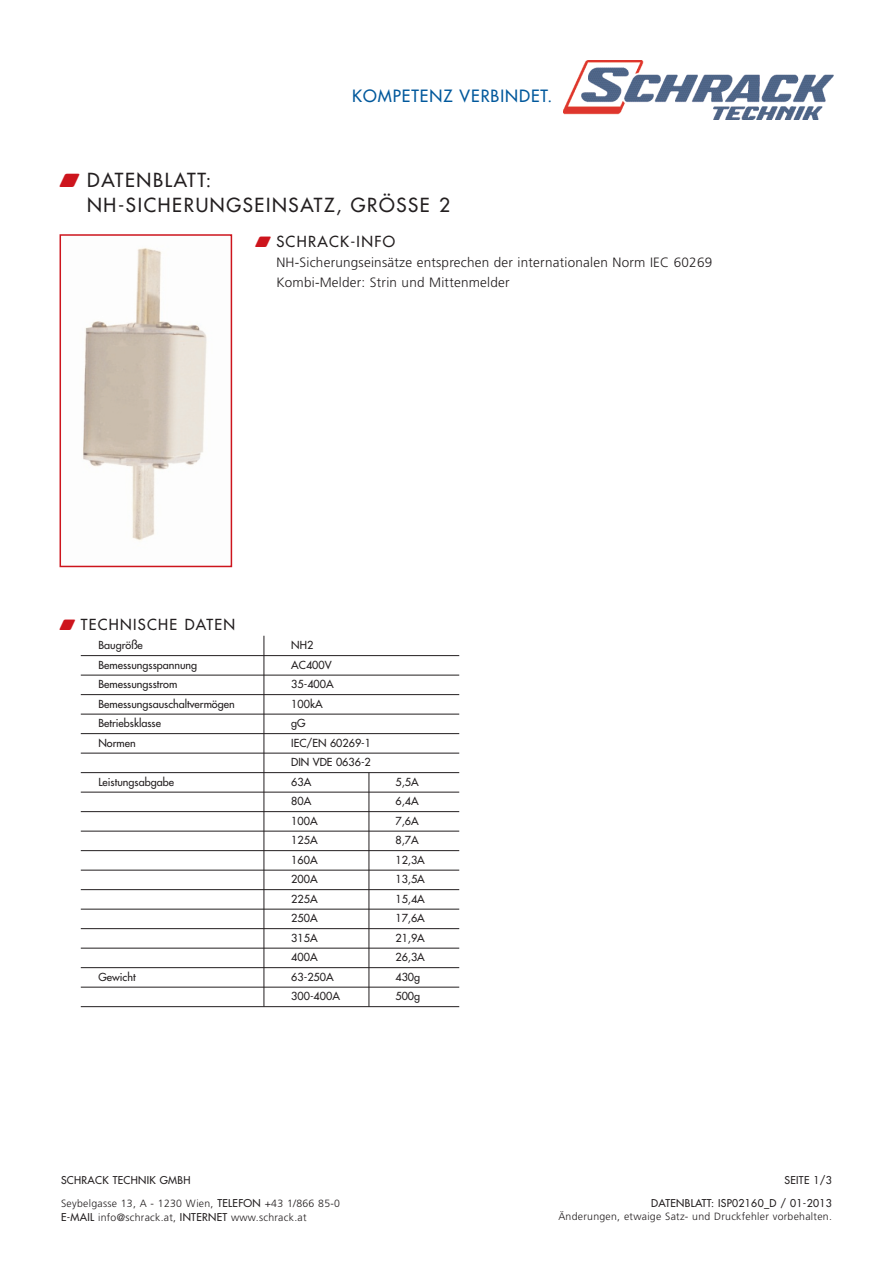
<style>
.page{position:relative;width:893px;height:1263px;background:#fff}
.page>*{position:absolute;margin:0;border:0;box-sizing:border-box;transform-origin:0 0}
.t1{font:18.9px/25.8px "Futura";letter-spacing:.085em;color:#231f20}
.t2{font:16.5px "Futura";letter-spacing:.06em;color:#01589c}
.t3{font:14.85px "Futura";letter-spacing:.085em;color:#231f20}
.t4{font:300 13.5px/20.2px "Frutiger";letter-spacing:.015em;color:#231f20}
.t5{font:10.8px/19.5px "Futura";color:#231f20}
.t6{font:300 10.5px/14.2px "Frutiger";letter-spacing:.03em;color:#231f20}
.t7{font:10.5px/22.8px "Futura";letter-spacing:.03em;color:#231f20;text-align:right}
.s1{font-family:"Zopf Rautbots 2";color:#cd151d}
.s2{font-family:"Futura";font-weight:400}
</style>
<div class="page">
<img style="left:564px;top:60px;width:269px;height:59px">
<img style="left:83px;top:248px;width:124px;height:293px">
<div style="left:60px;top:234px;width:172px;height:333px;border:2px solid #cd151d"></div>
<hr style="left:81px;top:655px;width:378px;height:1px;background:#231f20">
<hr style="left:81px;top:675px;width:378px;height:1px;background:#231f20">
<hr style="left:81px;top:694px;width:378px;height:1px;background:#231f20">
<hr style="left:81px;top:714px;width:378px;height:1px;background:#231f20">
<hr style="left:81px;top:733px;width:378px;height:1px;background:#231f20">
<hr style="left:81px;top:753px;width:378px;height:1px;background:#231f20">
<hr style="left:81px;top:772px;width:378px;height:1px;background:#231f20">
<hr style="left:81px;top:792px;width:378px;height:1px;background:#231f20">
<hr style="left:81px;top:811px;width:378px;height:1px;background:#231f20">
<hr style="left:81px;top:831px;width:378px;height:1px;background:#231f20">
<hr style="left:81px;top:850px;width:378px;height:1px;background:#231f20">
<hr style="left:81px;top:870px;width:378px;height:1px;background:#231f20">
<hr style="left:81px;top:889px;width:378px;height:1px;background:#231f20">
<hr style="left:81px;top:909px;width:378px;height:1px;background:#231f20">
<hr style="left:81px;top:928px;width:378px;height:1px;background:#231f20">
<hr style="left:81px;top:948px;width:378px;height:1px;background:#231f20">
<hr style="left:81px;top:967px;width:378px;height:1px;background:#231f20">
<hr style="left:81px;top:987px;width:378px;height:1px;background:#231f20">
<hr style="left:81px;top:1006px;width:378px;height:1px;background:#231f20">
<hr style="left:264px;top:636px;width:1px;height:370px;background:#231f20">
<hr style="left:369px;top:773px;width:1px;height:234px;background:#231f20">
<h2 class="t2" style="left:352px;top:87px;width:201px">KOMPETENZ VERBINDET.</h2>
<h1 class="t1" style="left:87px;top:168px;width:364px;text-indent:-28px"><span class="s1">W</span> DATENBLATT:<br>NH-SICHERUNGSEINSATZ, GRÖSSE 2</h1>
<h3 class="t3" style="left:255px;top:234px;width:141px"><span class="s1">W</span> SCHRACK-INFO</h3>
<p class="t4" style="left:276px;top:253px;width:437px">NH-Sicherungseinsätze entsprechen der internationalen Norm IEC 60269<br>Kombi-Melder: Strin und Mittenmelder</p>
<h3 class="t3" style="left:60px;top:617px;width:177px"><span class="s1">W</span> TECHNISCHE DATEN</h3>
<p class="t5" style="left:98px;top:636px;width:46px">Baugröße</p>
<p class="t5" style="left:291px;top:636px;width:24px">NH2</p>
<p class="t5" style="left:98px;top:655px;width:100px">Bemessungsspannung</p>
<p class="t5" style="left:291px;top:655px;width:42px">AC400V</p>
<p class="t5" style="left:98px;top:675px;width:80px">Bemessungsstrom</p>
<p class="t5" style="left:291px;top:675px;width:44px">35-400A</p>
<p class="t5" style="left:98px;top:694px;width:138px">Bemessungsauschaltvermögen</p>
<p class="t5" style="left:291px;top:694px;width:33px">100kA</p>
<p class="t5" style="left:98px;top:714px;width:64px">Betriebsklasse</p>
<p class="t5" style="left:291px;top:714px;width:16px">gG</p>
<p class="t5" style="left:98px;top:733px;width:39px">Normen</p>
<p class="t5" style="left:291px;top:733px;width:81px">IEC/EN 60269-1<br>DIN VDE 0636-2</p>
<p class="t5" style="left:98px;top:772px;width:77px">Leistungsabgabe</p>
<p class="t5" style="left:291px;top:772px;width:22px">63A</p>
<p class="t5" style="left:395px;top:772px;width:25px">5,5A</p>
<p class="t5" style="left:291px;top:792px;width:22px">80A</p>
<p class="t5" style="left:395px;top:792px;width:25px">6,4A</p>
<p class="t5" style="left:291px;top:811px;width:28px">100A</p>
<p class="t5" style="left:395px;top:811px;width:25px">7,6A</p>
<p class="t5" style="left:291px;top:831px;width:28px">125A</p>
<p class="t5" style="left:395px;top:831px;width:25px">8,7A</p>
<p class="t5" style="left:291px;top:850px;width:28px">160A</p>
<p class="t5" style="left:395px;top:850px;width:31px">12,3A</p>
<p class="t5" style="left:291px;top:870px;width:28px">200A</p>
<p class="t5" style="left:395px;top:870px;width:31px">13,5A</p>
<p class="t5" style="left:291px;top:889px;width:28px">225A</p>
<p class="t5" style="left:395px;top:889px;width:31px">15,4A</p>
<p class="t5" style="left:291px;top:909px;width:28px">250A</p>
<p class="t5" style="left:395px;top:909px;width:31px">17,6A</p>
<p class="t5" style="left:291px;top:928px;width:28px">315A</p>
<p class="t5" style="left:395px;top:928px;width:31px">21,9A</p>
<p class="t5" style="left:291px;top:948px;width:28px">400A</p>
<p class="t5" style="left:395px;top:948px;width:31px">26,3A</p>
<p class="t5" style="left:98px;top:967px;width:39px">Gewicht</p>
<p class="t5" style="left:291px;top:967px;width:44px">63-250A</p>
<p class="t5" style="left:395px;top:967px;width:26px">430g</p>
<p class="t5" style="left:291px;top:987px;width:50px">300-400A</p>
<p class="t5" style="left:395px;top:987px;width:26px">500g</p>
<p class="t7" style="left:61px;top:1170px;width:131px">SCHRACK TECHNIK GMBH</p>
<p class="t6" style="left:61px;top:1197px;width:281px">Seybelgasse 13, A - 1230 Wien, <span class="s2">TELEFON</span> +43 1/866 85-0<br><span class="s2">E-MAIL</span> info@schrack.at, <span class="s2">INTERNET</span> www.schrack.at</p>
<p class="t7" style="left:651px;top:1170px;width:182px">SEITE 1/3<br>DATENBLATT: ISP02160_D / 01-2013</p>
<p class="t6" style="left:558px;top:1210px;width:275px">Änderungen, etwaige Satz- und Druckfehler vorbehalten.</p>
</div>
